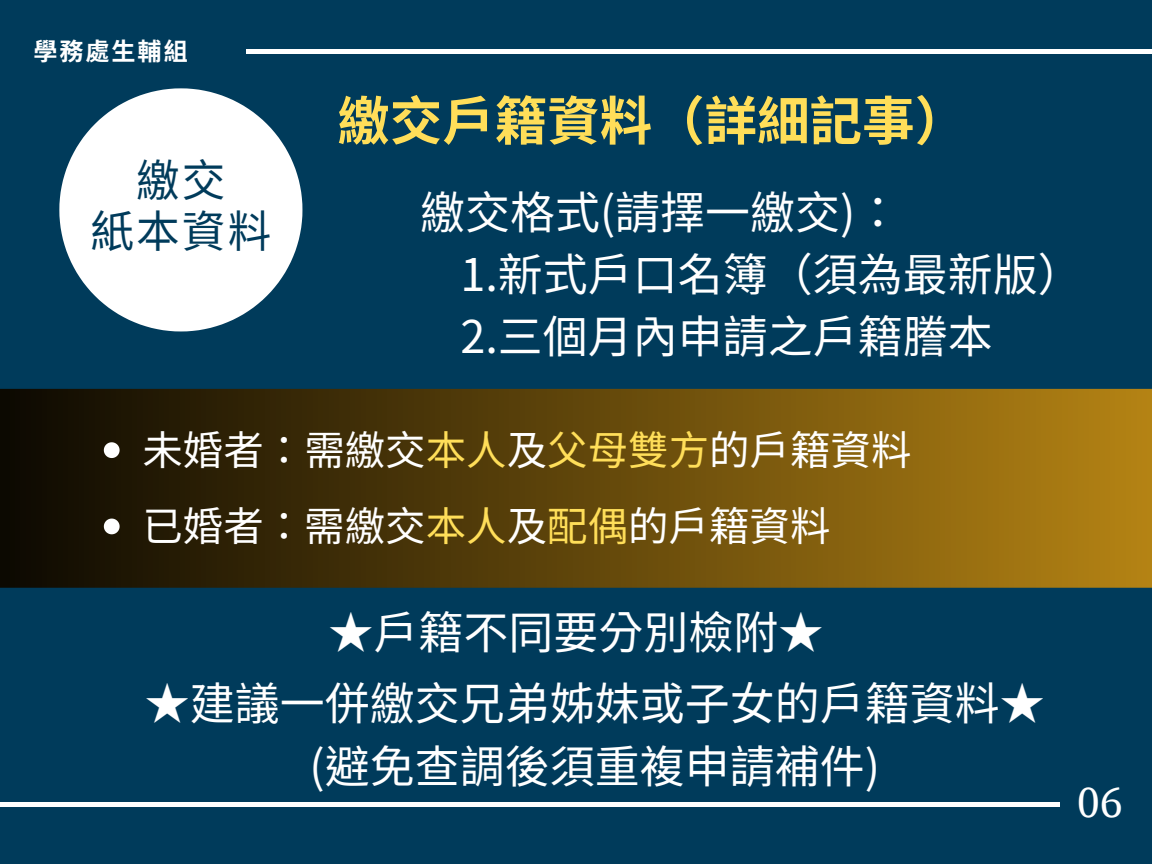
<style>
.page{position:relative;width:1152px;height:864px;background:#003b5b}
.page>*{position:absolute;margin:0;border:0;box-sizing:border-box;transform-origin:0 0}
.t1{font:700 52.5px "Noto Sans TC";color:#ffde59}
.t2{font:45.3px "Source Serif Pro";color:#fff}
.t3{font:45px/63px "Noto Sans TC";color:#fff;text-align:center}
.t4{font:43.65px/50.7px "Noto Sans CJ Ksc";color:#003b5b;text-align:center}
.t5{font:40.5px "Noto Sans TC";color:#fff}
.t6{font:700 24.15px "Noto Sans CJ Ksc";color:#fff}
.s1{color:#ffde59}
</style>
<div class="page">
<div style="left:0;top:802px;width:1060px;height:5px;background:#fff"></div>
<div style="left:246px;top:49px;width:906px;height:5px;background:#fff"></div>
<svg style="left:0;top:389px;width:1152px;height:199px;background:#60450a"></svg>
<svg style="left:104px;top:442px;width:16px;height:16px"></svg>
<svg style="left:104px;top:519px;width:16px;height:15px"></svg>
<svg style="left:59px;top:88px;width:243px;height:243px;fill:#fff"></svg>
<p class="t6" style="left:33px;top:32px;width:156px">學務處生輔組</p>
<h3 class="t4" style="left:90px;top:153px;width:179px">繳交<br>紙本資料</h3>
<h1 class="t1" style="left:337px;top:79px;width:631px">繳交戶籍資料（詳細記事）</h1>
<p class="t3" style="left:420px;top:178px;width:482px">繳交格式(請擇一繳交)：</p>
<p class="t3" style="left:460px;top:240px;width:624px;line-height:61.8px;text-align:left">1.新式戶口名簿（須為最新版）<br>2.三個月內申請之戶籍謄本</p>
<h2 class="t5" style="left:142px;top:418px;width:771px">未婚者：需繳交<span class="s1">本人</span>及<span class="s1">父母雙方</span>的戶籍資料</h2>
<h3 class="t5" style="left:142px;top:494px;width:690px">已婚者：需繳交<span class="s1">本人</span>及<span class="s1">配偶</span>的戶籍資料</h3>
<p class="t3" style="left:328px;top:598px;width:496px">★戶籍不同要分別檢附★</p>
<h3 class="t3" style="left:145px;top:668px;width:901px">★建議一併繳交兄弟姊妹或子女的戶籍資料★ (避免查調後須重複申請補件)</h3>
<p class="t2" style="left:1077px;top:776px;width:47px">06</p>
</div>
